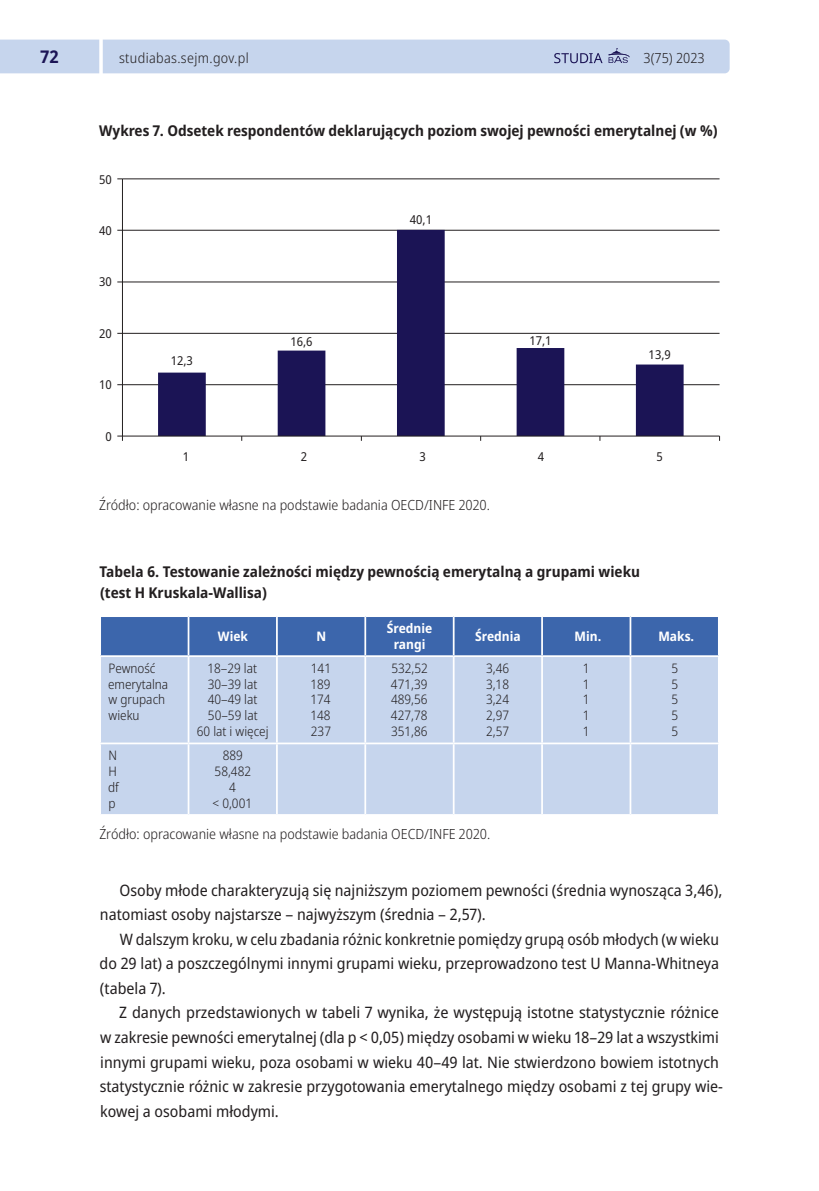
<style>
.page{position:relative;width:819px;height:1191px;background:#fff}
.page>*{position:absolute;margin:0;border:0;box-sizing:border-box;transform-origin:0 0}
.t1{font:700 semi-condensed 17.5px "Noto Sans";color:#1b1455}
.t2{font:semi-condensed 15.75px/24.5px "Noto Sans";color:#231f20}
.t3{font:700 semi-condensed 14.88px/21px "Noto Sans";color:#231f20}
.t4{font:300 semi-condensed 14px "Noto Sans";color:#231f20}
.t5{font:300 semi-condensed 14px "Noto Sans";letter-spacing:.025em;color:#231f20}
.t6{font:300 semi-condensed 13.12px/15.8px "Noto Sans";color:#231f20;text-align:justify}
.t7{font:700 semi-condensed 13.12px/15.8px "Noto Sans";color:#fff;text-align:center}
.t8{font:semi-condensed 12.25px "Noto Sans";color:#231f20}
</style>
<div class="page">
<div style="left:0;top:40px;width:729px;height:33px;background:#c6d5ed"></div>
<hr style="left:99px;top:0;width:4px;height:112px;background:#fff">
<div style="left:101px;top:617px;width:617px;height:38px;background:#3c66ac"></div>
<div style="left:101px;top:657px;width:617px;height:157px;background:#c6d5ed"></div>
<hr style="left:188px;top:617px;width:1px;height:38px;background:#fff">
<hr style="left:276px;top:617px;width:2px;height:38px;background:#fff">
<hr style="left:364px;top:617px;width:2px;height:38px;background:#fff">
<hr style="left:453px;top:617px;width:1px;height:38px;background:#fff">
<hr style="left:541px;top:617px;width:2px;height:38px;background:#fff">
<hr style="left:629px;top:617px;width:2px;height:38px;background:#fff">
<hr style="left:188px;top:657px;width:1px;height:85px;background:#fff">
<hr style="left:276px;top:657px;width:2px;height:85px;background:#fff">
<hr style="left:364px;top:657px;width:2px;height:85px;background:#fff">
<hr style="left:453px;top:657px;width:1px;height:85px;background:#fff">
<hr style="left:541px;top:657px;width:2px;height:85px;background:#fff">
<hr style="left:629px;top:657px;width:2px;height:85px;background:#fff">
<hr style="left:99px;top:742px;width:89px;height:2px;background:#fff">
<hr style="left:188px;top:742px;width:89px;height:2px;background:#fff">
<hr style="left:188px;top:744px;width:1px;height:70px;background:#fff">
<hr style="left:277px;top:742px;width:88px;height:2px;background:#fff">
<hr style="left:276px;top:744px;width:2px;height:70px;background:#fff">
<hr style="left:365px;top:742px;width:88px;height:2px;background:#fff">
<hr style="left:364px;top:744px;width:2px;height:70px;background:#fff">
<hr style="left:453px;top:742px;width:89px;height:2px;background:#fff">
<hr style="left:453px;top:744px;width:1px;height:70px;background:#fff">
<hr style="left:542px;top:742px;width:88px;height:2px;background:#fff">
<hr style="left:541px;top:744px;width:2px;height:70px;background:#fff">
<hr style="left:630px;top:742px;width:89px;height:2px;background:#fff">
<hr style="left:629px;top:744px;width:2px;height:70px;background:#fff">
<hr style="left:122px;top:179px;width:597px;height:1px;background:#231f20">
<hr style="left:122px;top:230px;width:597px;height:1px;background:#231f20">
<hr style="left:122px;top:282px;width:597px;height:1px;background:#231f20">
<hr style="left:122px;top:333px;width:597px;height:1px;background:#231f20">
<hr style="left:122px;top:384px;width:597px;height:1px;background:#231f20">
<svg style="left:158px;top:230px;width:525px;height:206px"></svg>
<hr style="left:122px;top:179px;width:1px;height:257px;background:#231f20">
<hr style="left:122px;top:436px;width:597px;height:1px;background:#231f20">
<p class="t1" style="left:40px;top:44px;width:20px">72</p>
<p class="t5" style="left:119px;top:48px;width:131px">studiabas.sejm.gov.pl</p>
<p class="t4" style="left:643px;top:48px;width:63px">3(75) 2023</p>
<p class="t3" style="left:99px;top:120px;width:619px">Wykres 7. Odsetek respondentów deklarujących poziom swojej pewności emerytalnej (w %)</p>
<p class="t8" style="left:99px;top:171px;width:14px">50</p>
<p class="t8" style="left:99px;top:222px;width:14px">40</p>
<p class="t8" style="left:99px;top:273px;width:14px">30</p>
<p class="t8" style="left:99px;top:325px;width:14px">20</p>
<p class="t8" style="left:99px;top:376px;width:14px">10</p>
<p class="t8" style="left:106px;top:428px;width:8px">0</p>
<p class="t8" style="left:171px;top:351px;width:24px">12,3</p>
<p class="t8" style="left:290px;top:333px;width:24px">16,6</p>
<p class="t8" style="left:410px;top:211px;width:24px">40,1</p>
<p class="t8" style="left:529px;top:331px;width:24px">17,1</p>
<p class="t8" style="left:648px;top:346px;width:24px">13,9</p>
<p class="t8" style="left:183px;top:448px;width:8px">1</p>
<p class="t8" style="left:301px;top:448px;width:8px">2</p>
<p class="t8" style="left:419px;top:448px;width:8px">3</p>
<p class="t8" style="left:538px;top:448px;width:8px">4</p>
<p class="t8" style="left:656px;top:448px;width:8px">5</p>
<p class="t4" style="left:99px;top:495px;width:392px">Źródło: opracowanie własne na podstawie badania OECD/INFE 2020.</p>
<p class="t3" style="left:99px;top:561px;width:542px">Tabela 6. Testowanie zależności między pewnością emerytalną a grupami wieku (test H Kruskala-Wallisa)</p>
<p class="t7" style="left:218px;top:628px;width:32px">Wiek</p>
<p class="t7" style="left:316px;top:628px;width:11px">N</p>
<p class="t7" style="left:387px;top:620px;width:47px">Średnie rangi</p>
<p class="t7" style="left:475px;top:628px;width:47px">Średnia</p>
<p class="t7" style="left:574px;top:628px;width:28px">Min.</p>
<p class="t7" style="left:658px;top:628px;width:37px">Maks.</p>
<p class="t6" style="left:108px;top:660px;width:62px;text-align:left">Pewność emerytalna w grupach wieku</p>
<p class="t6" style="left:197px;top:660px;width:73px;text-align:center">18–29 lat<br>30–39 lat<br>40–49 lat<br>50–59 lat<br>60 lat i więcej</p>
<p class="t6" style="left:310px;top:660px;width:22px">141<br>189<br>174<br>148<br>237</p>
<p class="t6" style="left:391px;top:660px;width:38px">532,52<br>471,39<br>489,56<br>427,78<br>351,86</p>
<p class="t6" style="left:486px;top:660px;width:25px">3,46<br>3,18<br>3,24<br>2,97<br>2,57</p>
<p class="t6" style="left:582px;top:660px;width:8px">1<br>1<br>1<br>1<br>1</p>
<p class="t6" style="left:671px;top:660px;width:8px">5<br>5<br>5<br>5<br>5</p>
<p class="t6" style="left:108px;top:748px;width:12px;text-align:left">N<br>H df p</p>
<p class="t6" style="left:212px;top:748px;width:41px;text-align:center">889<br>58,482<br>4<br>&lt; 0,001</p>
<p class="t4" style="left:99px;top:824px;width:392px">Źródło: opracowanie własne na podstawie badania OECD/INFE 2020.</p>
<p class="t2" style="left:100px;top:878px;width:624px;text-indent:20px">Osoby młode charakteryzują się najniższym poziomem pewności (średnia wynosząca 3,46), natomiast osoby najstarsze – najwyższym (średnia – 2,57).</p>
<p class="t2" style="left:100px;top:927px;width:621px;text-align:justify;text-indent:20px">W dalszym kroku, w celu zbadania różnic konkretnie pomiędzy grupą osób młodych (w wieku do 29 lat) a poszczególnymi innymi grupami wieku, przeprowadzono test U Manna-Whitneya (tabela 7).</p>
<p class="t2" style="left:100px;top:1001px;width:624px;text-indent:20px">Z danych przedstawionych w tabeli 7 wynika, że występują istotne statystycznie różnice w zakresie pewności emerytalnej (dla p &lt; 0,05) między osobami w wieku 18–29 lat a wszystkimi innymi grupami wieku, poza osobami w wieku 40–49 lat. Nie stwierdzono bowiem istotnych statystycznie różnic w zakresie przygotowania emerytalnego między osobami z tej grupy wie&shy;kowej a osobami młodymi.</p>
</div>
